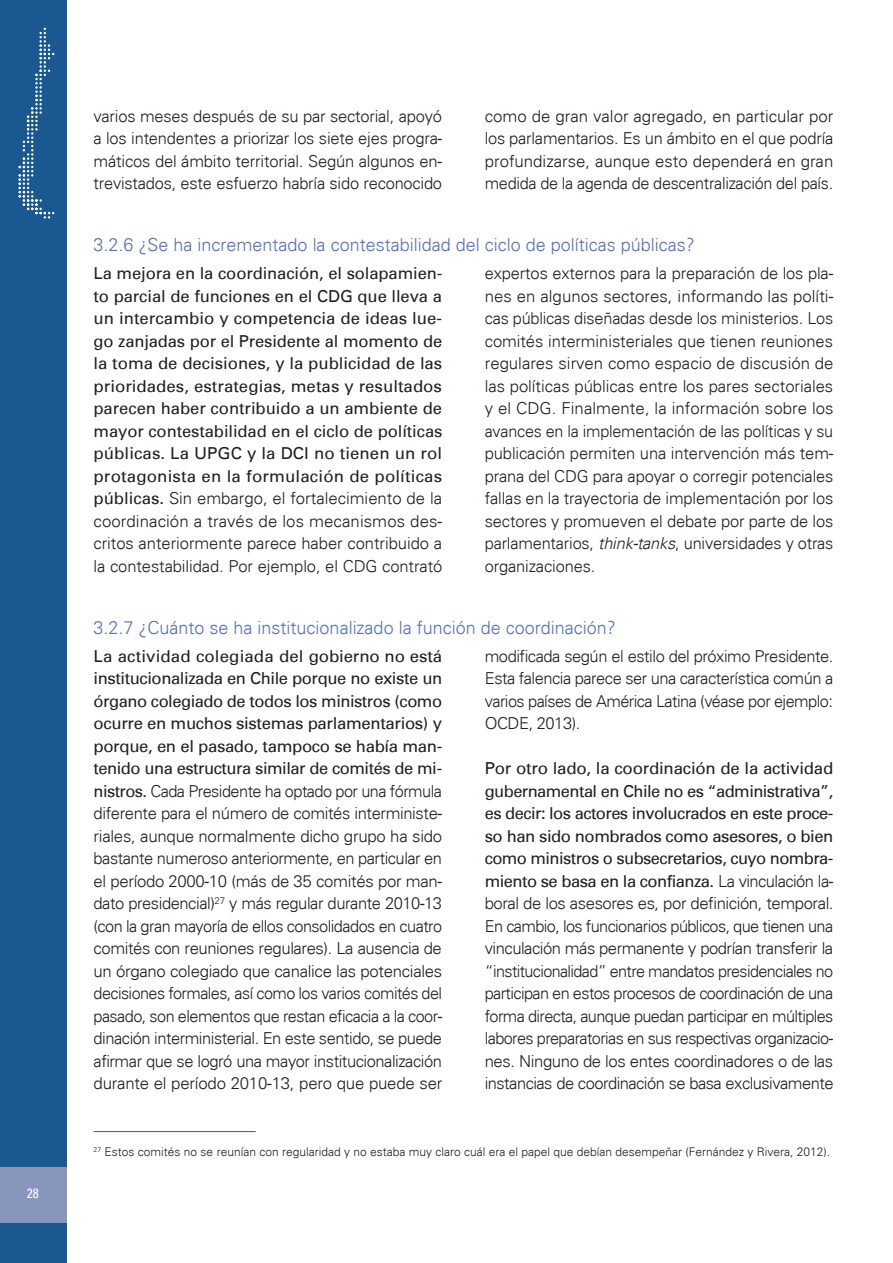
<style>
.page{position:relative;width:893px;height:1263px;background:#fff}
.page>*{position:absolute;margin:0;border:0;box-sizing:border-box;transform-origin:0 0}
.t1{font:300 18px "Univers";color:#5671b7}
.Sin_espaciado{font:300 16.5px/22.5px "Univers";letter-spacing:-.02em;color:#231f20;text-align:justify}
.Sin_espaciado-2{font:16.5px/22.5px "Univers";letter-spacing:.01em;color:#231f20;text-align:justify}
.t2{font:condensed 13.5px "Univers";color:#fff}
.Endnote_text_OK{font:300 12px "Univers";color:#231f20}
.s1{font-weight:300}
.s2{font-style:italic}
.s3{font-weight:400}
</style>
<div class="page">
<div style="left:0;top:0;width:67px;height:1263px;background:#195890"></div>
<svg style="left:19px;top:28px;width:35px;height:191px"></svg>
<div style="left:0;top:1167px;width:67px;height:55px;background:#8996bb"></div>
<hr style="left:94px;top:1131px;width:162px;height:1px;background:#57585a">
<p class="t2" style="left:27px;top:1184px;width:13px">28</p>
<p class="Sin_espaciado" style="left:94px;top:104px;width:350px">varios meses después de su par sectorial, apoyó a los intendentes a priorizar los siete ejes progra&shy;máticos del ámbito territorial. Según algunos en&shy;trevistados, este esfuerzo habría sido reconocido</p>
<p class="Sin_espaciado" style="left:485px;top:104px;width:350px">como de gran valor agregado, en particular por los parlamentarios. Es un ámbito en el que podría profundizarse, aunque esto dependerá en gran medida de la agenda de descentralización del país.</p>
<p class="t1" style="left:94px;top:234px;width:603px">3.2.6 ¿Se ha incrementado la contestabilidad del ciclo de políticas públicas?</p>
<p class="Sin_espaciado-2" style="left:94px;top:262px;width:350px">La mejora en la coordinación, el solapamien&shy;to parcial de funciones en el CDG que lleva a un intercambio y competencia de ideas lue&shy;go zanjadas por el Presidente al momento de la toma de decisiones, y la publicidad de las prioridades, estrategias, metas y resultados parecen haber contribuido a un ambiente de mayor contestabilidad en el ciclo de políticas públicas. La UPGC y la DCI no tienen un rol protagonista en la formulación de políticas públicas. <span class="s1">Sin embargo, el fortalecimiento de la coordinación a través de los mecanismos des&shy;critos anteriormente parece haber contribuido a la contestabilidad. Por ejemplo, el CDG contrató</span></p>
<p class="Sin_espaciado" style="left:485px;top:261px;width:350px">expertos externos para la preparación de los pla&shy;nes en algunos sectores, informando las políti&shy;cas públicas diseñadas desde los ministerios. Los comités interministeriales que tienen reuniones regulares sirven como espacio de discusión de las políticas públicas entre los pares sectoriales y el CDG. Finalmente, la información sobre los avances en la implementación de las políticas y su publicación permiten una intervención más tem&shy;prana del CDG para apoyar o corregir potenciales fallas en la trayectoria de implementación por los sectores y promueven el debate por parte de los parlamentarios, <span class="s2">think-tanks</span>, universidades y otras organizaciones.</p>
<p class="t1" style="left:94px;top:617px;width:524px">3.2.7 ¿Cuánto se ha institucionalizado la función de coordinación?</p>
<p class="Sin_espaciado" style="left:94px;top:644px;width:350px"><span class="s3">La actividad colegiada del gobierno no está institucionalizada en Chile porque no existe un órgano colegiado de todos los ministros (como ocurre en muchos sistemas parlamentarios) y porque, en el pasado, tampoco se había man&shy;tenido una estructura similar de comités de mi&shy;nistros.</span> Cada Presidente ha optado por una fórmula diferente para el número de comités interministe&shy;riales, aunque normalmente dicho grupo ha sido bastante numeroso anteriormente, en particular en el período 2000-10 (más de 35 comités por man&shy;dato presidencial)<sup>27</sup> y más regular durante 2010-13 (con la gran mayoría de ellos consolidados en cuatro comités con reuniones regulares). La ausencia de un órgano colegiado que canalice las potenciales decisiones formales, así como los varios comités del pasado, son elementos que restan eficacia a la coor&shy;dinación interministerial. En este sentido, se puede afirmar que se logró una mayor institucionalización durante el período 2010-13, pero que puede ser</p>
<p class="Sin_espaciado" style="left:485px;top:644px;width:350px">modificada según el estilo del próximo Presidente.<br>Esta falencia parece ser una característica común a varios países de América Latina (véase por ejemplo:<br>OCDE, 2013).</p>
<p class="Sin_espaciado" style="left:485px;top:756px;width:350px"><span class="s3">Por otro lado, la coordinación de la actividad gubernamental en Chile no es “administrativa”, es decir: los actores involucrados en este proce&shy;so han sido nombrados como asesores, o bien como ministros o subsecretarios, cuyo nombra&shy;miento se basa en la confianza.</span> La vinculación la&shy;boral de los asesores es, por definición, temporal.<br>En cambio, los funcionarios públicos, que tienen una vinculación más permanente y podrían transferir la “institucionalidad” entre mandatos presidenciales no participan en estos procesos de coordinación de una forma directa, aunque puedan participar en múltiples labores preparatorias en sus respectivas organizacio&shy;nes. Ninguno de los entes coordinadores o de las instancias de coordinación se basa exclusivamente</p>
<p class="Endnote_text_OK" style="left:94px;top:1144px;width:738px"><sup>27</sup> Estos comités no se reunían con regularidad y no estaba muy claro cuál era el papel que debían desempeñar (Fernández y Rivera, 2012).</p>
</div>
